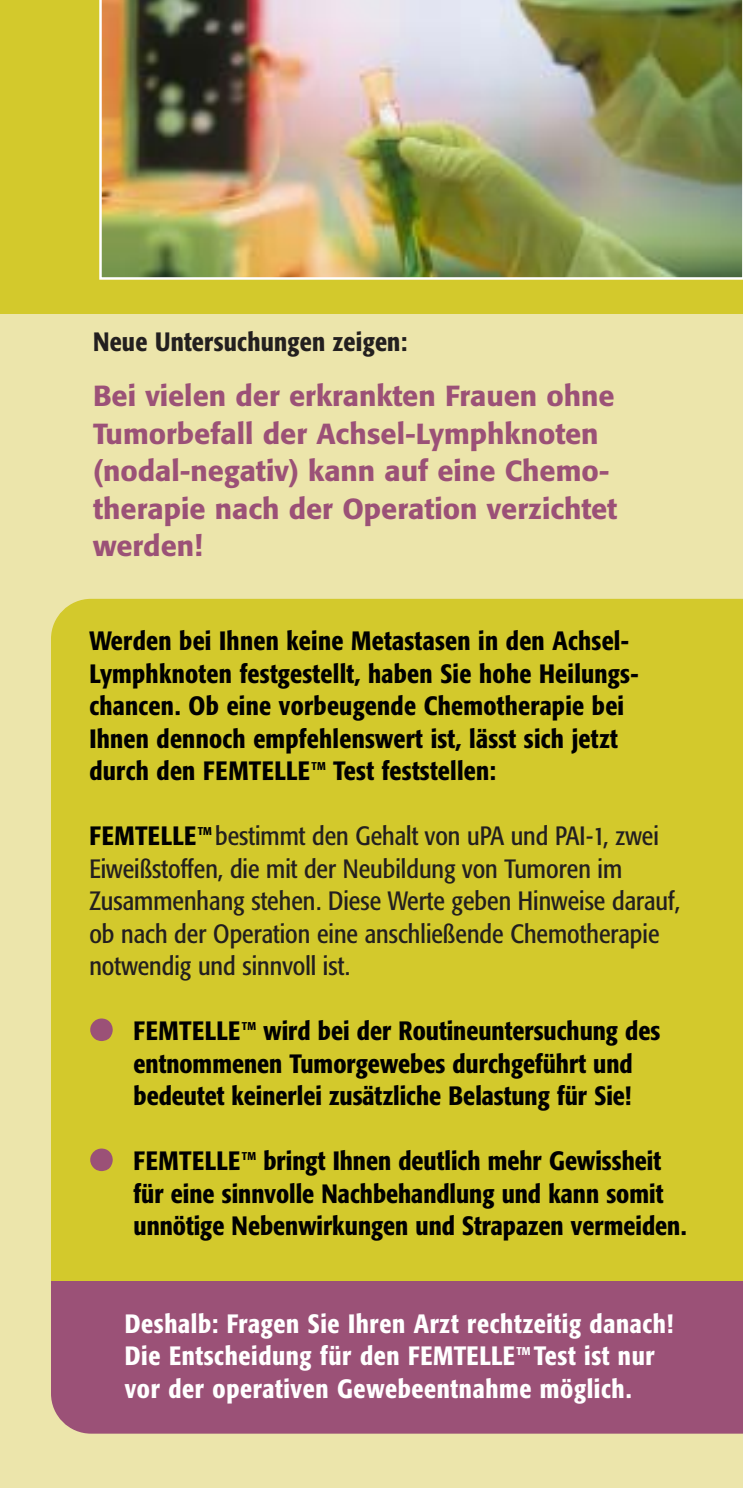
<style>
.page{position:relative;width:743px;height:1488px;background:#fff}
.page>*{position:absolute;margin:0;border:0;box-sizing:border-box;transform-origin:0 0}
.t1{font:500 28.75px/37.5px "Formata CE";color:#9b5177}
.t2{font:500 26.25px/32.5px "Formata Condensed BQ";color:#000}
.t3{font:26.25px/32.5px "Formata Condensed BQ";color:#231f1f}
.t4{font:500 26.25px/32.5px "Formata Condensed BQ";letter-spacing:.025em;color:#fff}
.t5{font:500 26.25px "Formata Condensed BQ";letter-spacing:.01em;color:#231f1f}
.t6{font:500 11.25px "Formata Condensed BQ";letter-spacing:.01em;color:#000}
.t7{font:500 11.25px "Formata Condensed BQ";color:#fff}
.s1{font-size:72.5px;color:#9b5177}
</style>
<div class="page">
<div style="left:0;top:5px;width:742px;height:1482px;background:#ece5ab"></div>
<div style="left:51px;top:599px;width:691px;height:682px;background:#d3c92c"></div>
<div style="left:0;top:0;width:742px;height:314px;background:#d3c92c"></div>
<img style="left:99px;top:0;width:643px;height:280px">
<div style="left:51px;top:1281px;width:691px;height:99px;background:#9b5177"></div>
<div style="left:51px;top:1380px;width:691px;height:53px;background:#9b5177"></div>
<p class="t5" style="left:93px;top:332px;width:316px">Neue Untersuchungen zeigen:</p>
<p class="t1" style="left:93px;top:377px;width:526px">Bei vielen der erkrankten Frauen ohne<br>Tumorbefall der Achsel-Lymphknoten (nodal-negativ) kann auf eine Chemo&shy;therapie nach der Operation verzichtet werden!</p>
<p class="t2" style="left:89px;top:627px;width:550px">Werden bei Ihnen keine Metastasen in den Achsel-Lymphknoten festgestellt, haben Sie hohe Heilungs&shy;chancen. Ob eine vorbeugende Chemotherapie bei Ihnen dennoch empfehlenswert ist, lässt sich jetzt durch den FEMTELLE</p>
<p class="t6" style="left:311px;top:761px;width:16px">TM</p>
<p class="t2" style="left:333px;top:757px;width:164px">Test feststellen:</p>
<p class="t3" style="left:89px;top:822px;width:592px;text-indent:126px">bestimmt den Gehalt von uPA und PAI-1, zwei Eiweißstoffen, die mit der Neubildung von Tumoren im Zusammenhang stehen. Diese Werte geben Hinweise darauf, ob nach der Operation eine anschließende Chemotherapie notwendig und sinnvoll ist.</p>
<p class="t2" style="left:89px;top:1017px;width:152px"><span class="s1">•</span> FEMTELLE</p>
<p class="t6" style="left:242px;top:1021px;width:16px">TM</p>
<p class="t2" style="left:89px;top:822px;width:108px">FEMTELLE</p>
<p class="t6" style="left:198px;top:826px;width:16px">TM</p>
<p class="t2" style="left:133px;top:1017px;width:528px;text-indent:130px">wird bei der Routineuntersuchung des entnommenen Tumorgewebes durchgeführt und bedeutet keinerlei zusätzliche Belastung für Sie!</p>
<p class="t2" style="left:89px;top:1147px;width:152px"><span class="s1">•</span> FEMTELLE</p>
<p class="t6" style="left:242px;top:1151px;width:16px">TM</p>
<p class="t2" style="left:133px;top:1147px;width:555px;text-indent:130px">bringt Ihnen deutlich mehr Gewissheit für eine sinnvolle Nachbehandlung und kann somit unnötige Nebenwirkungen und Strapazen vermeiden.</p>
<p class="t4" style="left:125px;top:1309px;width:550px">Deshalb: Fragen Sie Ihren Arzt rechtzeitig danach!<br>Die Entscheidung für den FEMTELLE</p>
<p class="t4" style="left:125px;top:1342px;width:531px;text-indent:409px">Test ist nur vor der operativen Gewebeentnahme möglich.</p>
<p class="t7" style="left:516px;top:1346px;width:16px">TM</p>
</div>
